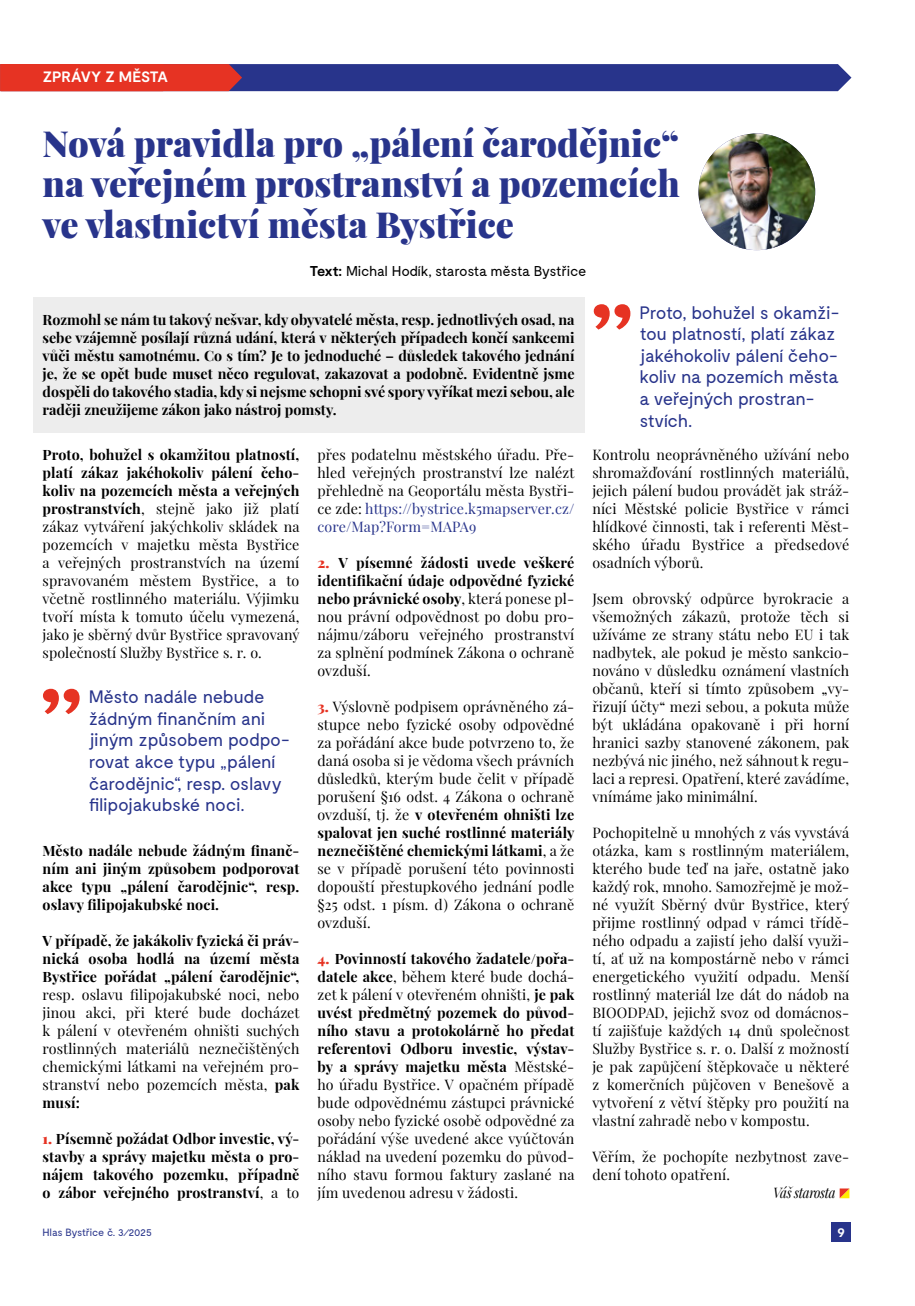
<style>
.page{position:relative;width:915px;height:1306px;background:#fff}
.page>*{position:absolute;margin:0;border:0;box-sizing:border-box;transform-origin:0 0}
.t1{font:900 36px/40.5px "Playfair Display";color:#28348b;text-align:justify}
.t2{font:18px/21.6px "Moderat";letter-spacing:-.025em;color:#28348b}
.t3{font:700 15px "Moderat";letter-spacing:-.015em;color:#fff}
.t4{font:14.25px/18px "Playfair Display";letter-spacing:.01em;color:#000;text-align:justify}
.t5{font:700 14.25px/18px "Playfair Display";letter-spacing:.01em;color:#000;text-align:justify}
.t6{font:14.25px "Moderat";letter-spacing:-.04em;color:#000}
.t7{font:italic 14.25px "Playfair Display";letter-spacing:-.03em;color:#000;scale:.92 1}
.t8{font:700 13.5px "Moderat";color:#fff}
.t9{font:10.5px "Moderat";letter-spacing:-.035em;color:#28348b}
.s1{font-weight:700}
.s2{font-weight:900;color:#e63323}
.s3{font-weight:400}
.s4{color:#28348b}
</style>
<div class="page">
<div style="left:831px;top:1222px;width:19px;height:20px;background:#28348b"></div>
<div style="left:33px;top:297px;width:551px;height:135px;background:#ededed"></div>
<svg style="left:0;top:64px;width:851px;height:27px;background:#5e356f"></svg>
<svg style="left:593px;top:304px;width:37px;height:25px"></svg>
<svg style="left:43px;top:688px;width:37px;height:26px"></svg>
<svg style="left:839px;top:1188px;width:10px;height:10px"></svg>
<img style="left:698px;top:133px;width:116px;height:117px;border-radius:58px">
<p class="t3" style="left:43px;top:68px;width:127px">ZPRÁVY Z MĚSTA</p>
<h1 class="t1" style="left:43px;top:120px;width:638px">Nová pravidla pro „pálení čarodějnic“ na veřejném prostranství a pozemcích ve vlastnictví města Bystřice</h1>
<p class="t6" style="left:310px;top:263px;width:278px"><span class="s1">Text:</span> Michal Hodík, starosta města Bystřice</p>
<p class="t5" style="left:43px;top:309px;width:533px">Rozmohl se nám tu takový nešvar, kdy obyvatelé města, resp. jednotlivých osad, na sebe vzájemně posílají různá udání, která v některých případech končí sankcemi vůči městu samotnému. Co s tím? Je to jednoduché – důsledek takového jednání je, že se opět bude muset něco regulovat, zakazovat a podobně. Evidentně jsme dospěli do takového stadia, kdy si nejsme schopni své spory vyříkat mezi sebou, ale raději zneužijeme zákon jako nástroj pomsty.</p>
<p class="t2" style="left:639px;top:302px;width:201px">Proto, bohužel s okamži&shy;tou platností, platí zákaz jakéhokoliv pálení čeho&shy;koliv na pozemích města a veřejných prostran&shy;stvích.</p>
<p class="t4" style="left:43px;top:444px;width:259px"><span class="s1">Proto, bohužel s okamžitou platností, platí zákaz jakéhokoliv pálení čeho&shy;koliv na pozemcích města a veřejných prostranstvích</span>, stejně jako již platí zákaz vytváření jakýchkoliv skládek na pozemcích v majetku města Bystřice a veřejných prostranstvích na území spravovaném městem Bystřice, a to včetně rostlinného materiálu. Výjimku tvoří místa k tomuto účelu vymezená, jako je sběrný dvůr Bystřice spravovaný společností Služby Bystřice s. r. o.</p>
<p class="t2" style="left:89px;top:686px;width:202px">Město nadále nebude žádným finančním ani jiným způsobem podpo&shy;rovat akce typu „pálení čarodějnic“, resp. oslavy filipojakubské noci.</p>
<p class="t5" style="left:43px;top:840px;width:258px">Město nadále nebude žádným finanč&shy;ním ani jiným způsobem podporovat akce typu „pálení čarodějnic“, resp. oslavy filipojakubské noci.</p>
<p class="t5" style="left:43px;top:930px;width:258px">V případě, že jakákoliv fyzická či práv&shy;nická osoba hodlá na území města Bystřice pořádat „pálení čarodějnic“,</p>
<p class="t4" style="left:43px;top:984px;width:258px">resp. oslavu filipojakubské noci, nebo jinou akci, při které bude docházet k pálení v otevřeném ohništi suchých rostlinných materiálů neznečištěných chemickými látkami na veřejném pro&shy;stranství nebo pozemcích města, <span class="s1">pak musí:</span></p>
<p class="t5" style="left:43px;top:1128px;width:258px"><span class="s2">1.</span> Písemně požádat Odbor investic, vý&shy;stavby a správy majetku města o pro&shy;nájem takového pozemku, případně o zábor veřejného prostranství<span class="s3">, a to</span></p>
<p class="t4" style="left:317px;top:444px;width:258px">přes podatelnu městského úřadu. Pře&shy;hled veřejných prostranství lze nalézt přehledně na Geoportálu města Bystři&shy;ce zde: <span class="s4">https://bystrice.k5mapserver.cz/ core/Map?Form=MAPA9</span></p>
<p class="t4" style="left:317px;top:552px;width:258px"><span class="s2">2.</span> <span class="s1">V písemné žádosti uvede veškeré identifikační údaje odpovědné fyzické nebo právnické osoby</span>, která ponese pl&shy;nou právní odpovědnost po dobu pro&shy;nájmu/záboru veřejného prostranství za splnění podmínek Zákona o ochraně ovzduší.</p>
<p class="t4" style="left:317px;top:696px;width:259px"><span class="s2">3.</span> Výslovně podpisem oprávněného zá&shy;stupce nebo fyzické osoby odpovědné za pořádání akce bude potvrzeno to, že daná osoba si je vědoma všech právních důsledků, kterým bude čelit v případě porušení §16 odst. 4 Zákona o ochraně ovzduší, tj. že <span class="s1">v otevřeném ohništi lze spalovat jen suché rostlinné materiály neznečištěné chemickými látkami</span>, a že se v případě porušení této povinnosti dopouští přestupkového jednání podle §25 odst. 1 písm. d) Zákona o ochraně ovzduší.</p>
<p class="t4" style="left:317px;top:948px;width:258px"><span class="s2">4.</span> <span class="s1">Povinností takového žadatele/pořa&shy;datele akce</span>, během které bude dochá&shy;zet k pálení v otevřeném ohništi, <span class="s1">je pak uvést předmětný pozemek do původ&shy;ního stavu a protokolárně ho předat referentovi Odboru investic, výstav&shy;by a správy majetku města</span> Městské&shy;ho úřadu Bystřice. V opačném případě bude odpovědnému zástupci právnické osoby nebo fyzické osobě odpovědné za pořádání výše uvedené akce vyúčtován náklad na uvedení pozemku do původ&shy;ního stavu formou faktury zaslané na jím uvedenou adresu v žádosti.</p>
<p class="t4" style="left:592px;top:444px;width:258px">Kontrolu neoprávněného užívání nebo shromažďování rostlinných materiálů, jejich pálení budou provádět jak stráž&shy;níci Městské policie Bystřice v rámci hlídkové činnosti, tak i referenti Měst&shy;ského úřadu Bystřice a předsedové osadních výborů.</p>
<p class="t4" style="left:592px;top:588px;width:258px">Jsem obrovský odpůrce byrokracie a všemožných zákazů, protože těch si užíváme ze strany státu nebo EU i tak nadbytek, ale pokud je město sankcio&shy;nováno v důsledku oznámení vlastních občanů, kteří si tímto způsobem „vy&shy;řizují účty“ mezi sebou, a pokuta může být ukládána opakovaně i při horní hranici sazby stanovené zákonem, pak nezbývá nic jiného, než sáhnout k regu&shy;laci a represi. Opatření, které zavádíme, vnímáme jako minimální.</p>
<p class="t4" style="left:592px;top:822px;width:259px">Pochopitelně u mnohých z vás vyvstává otázka, kam s rostlinným materiálem, kterého bude teď na jaře, ostatně jako každý rok, mnoho. Samozřejmě je mož&shy;né využít Sběrný dvůr Bystřice, který přijme rostlinný odpad v rámci třídě&shy;ného odpadu a zajistí jeho další využi&shy;tí, ať už na kompostárně nebo v rámci energetického využití odpadu. Menší rostlinný materiál lze dát do nádob na BIOODPAD, jejichž svoz od domácnos&shy;tí zajišťuje každých 14 dnů společnost Služby Bystřice s. r. o. Další z možností je pak zapůjčení štěpkovače u některé z komerčních půjčoven v Benešově a vytvoření z větví štěpky pro použití na vlastní zahradě nebo v kompostu.</p>
<p class="t4" style="left:592px;top:1146px;width:258px">Věřím, že pochopíte nezbytnost zave&shy;dení tohoto opatření.</p>
<p class="t7" style="left:772px;top:1181px;width:70px">Váš starosta</p>
<p class="t9" style="left:43px;top:1226px;width:111px">Hlas Bystřice č. 3⁄2025</p>
<p class="t8" style="left:837px;top:1224px;width:9px">9</p>
</div>
